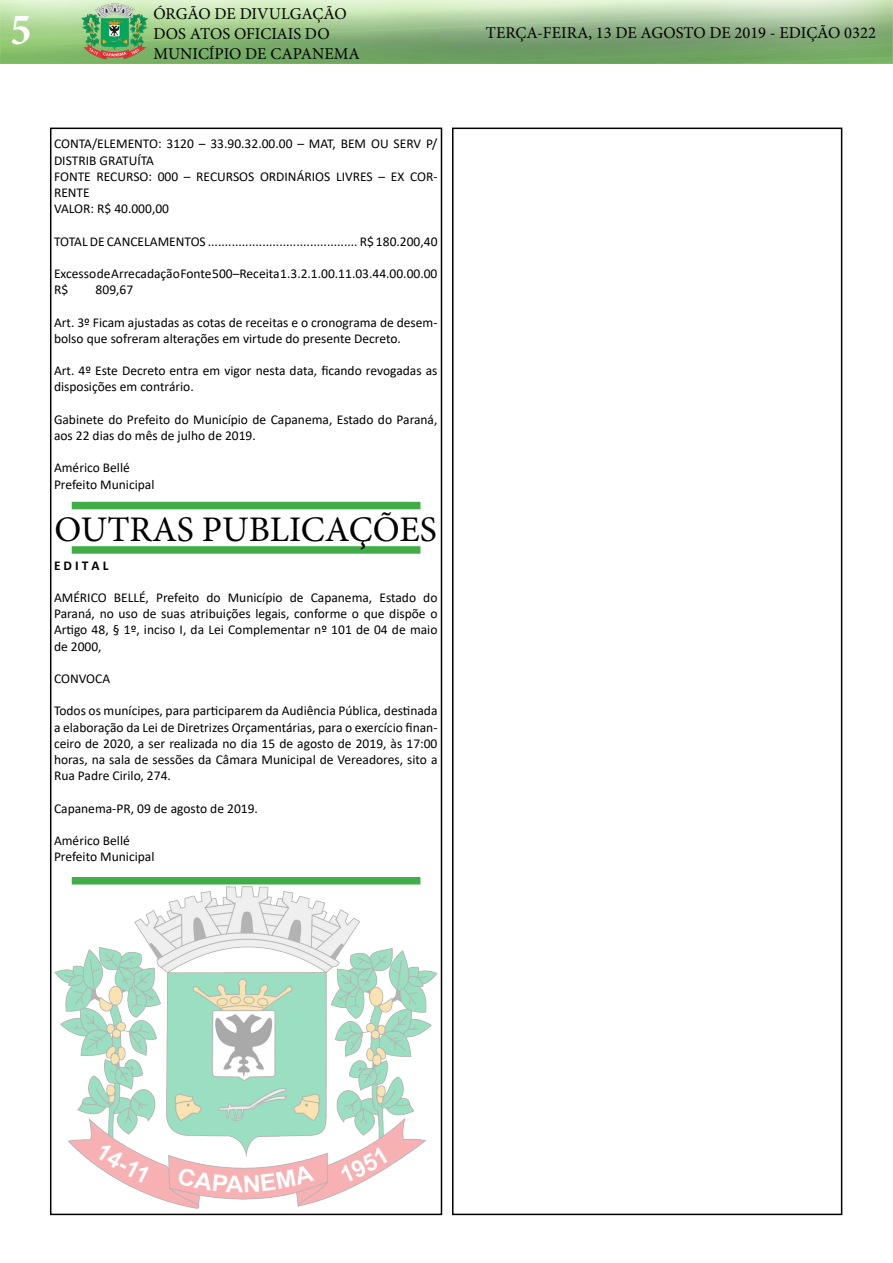
<style>
.page{position:relative;width:893px;height:1263px;background:#fff}
.page>*{position:absolute;margin:0;border:0;box-sizing:border-box;transform-origin:0 0}
.t1{font:700 condensed 45px "Minion Pro";color:#fff}
.t2{font:36px "Minion Pro";color:#000}
.t3{font:16.5px/19.8px "Minion Pro";color:#000}
.t4{font:13.5px/16.2px "Calibri";color:#000}
.t5{font:700 13.5px "Calibri";color:#000}
</style>
<div class="page">
<div style="left:50px;top:128px;width:392px;height:1087px;border:2px solid #000"></div>
<img style="left:0;top:0;width:893px;height:64px">
<div style="left:452px;top:128px;width:390px;height:1087px;border:2px solid #000"></div>
<div style="left:72px;top:502px;width:348px;height:7px;background:#41ad49"></div>
<div style="left:72px;top:546px;width:348px;height:8px;background:#41ad49"></div>
<div style="left:72px;top:877px;width:348px;height:7px;background:#41ad49"></div>
<img style="left:54px;top:887px;width:383px;height:321px">
<h1 class="t1" style="left:11px;top:-1px;width:22px">5</h1>
<p class="t3" style="left:153px;top:4px;width:208px">ÓRGÃO DE DIVULGAÇÃO<br>DOS ATOS OFICIAIS DO<br>MUNICÍPIO DE CAPANEMA</p>
<p class="t4" style="left:54px;top:135px;width:385px">CONTA/ELEMENTO: 3120 – 33.90.32.00.00 – MAT, BEM OU SERV P/<br>DISTRIB GRATUÍTA<br>FONTE RECURSO: 000 – RECURSOS ORDINÁRIOS LIVRES – EX COR-<br>RENTE<br>VALOR: R$ 40.000,00</p>
<p class="t4" style="left:54px;top:233px;width:385px">TOTAL DE CANCELAMENTOS ............................................ R$ 180.200,40</p>
<p class="t4" style="left:54px;top:265px;width:385px">Excesso de Arrecadação Fonte 500–Receita 1.3.2.1.00.11.03.44.00.00.00<br>R$</p>
<p class="t4" style="left:96px;top:281px;width:39px">809,67</p>
<p class="t4" style="left:54px;top:314px;width:385px">Art. 3º Ficam ajustadas as cotas de receitas e o cronograma de desem&shy;bolso que sofreram alterações em virtude do presente Decreto.</p>
<p class="t4" style="left:54px;top:362px;width:385px">Art. 4º Este Decreto entra em vigor nesta data, ficando revogadas as disposições em contrário.</p>
<p class="t4" style="left:54px;top:411px;width:385px">Gabinete do Prefeito do Município de Capanema, Estado do Paraná, aos 22 dias do mês de julho de 2019.</p>
<p class="t4" style="left:54px;top:459px;width:102px">Américo Bellé<br>Prefeito Municipal</p>
<h2 class="t2" style="left:54px;top:506px;width:384px">OUTRAS PUBLICAÇÕES</h2>
<p class="t5" style="left:54px;top:555px;width:56px">E D I T A L</p>
<p class="t4" style="left:54px;top:589px;width:385px;text-align:justify">AMÉRICO BELLÉ, Prefeito do Município de Capanema, Estado do Paraná, no uso de suas atribuições legais, conforme o que dispõe o Artigo 48, § 1º, inciso I, da Lei Complementar nº 101 de 04 de maio de 2000,</p>
<p class="t4" style="left:54px;top:670px;width:58px">CONVOCA</p>
<p class="t4" style="left:54px;top:702px;width:385px;text-align:justify">Todos os munícipes, para participarem da Audiência Pública, destinada a elaboração da Lei de Diretrizes Orçamentárias, para o exercício finan&shy;ceiro de 2020, a ser realizada no dia 15 de agosto de 2019, às 17:00 horas, na sala de sessões da Câmara Municipal de Vereadores, sito a Rua Padre Cirilo, 274.</p>
<p class="t4" style="left:54px;top:800px;width:205px">Capanema-PR, 09 de agosto de 2019.</p>
<p class="t4" style="left:54px;top:832px;width:102px">Américo Bellé<br>Prefeito Municipal</p>
<p class="t3" style="left:486px;top:23px;width:392px">TERÇA-FEIRA, 13 DE AGOSTO DE 2019 - EDIÇÃO 0322</p>
</div>
